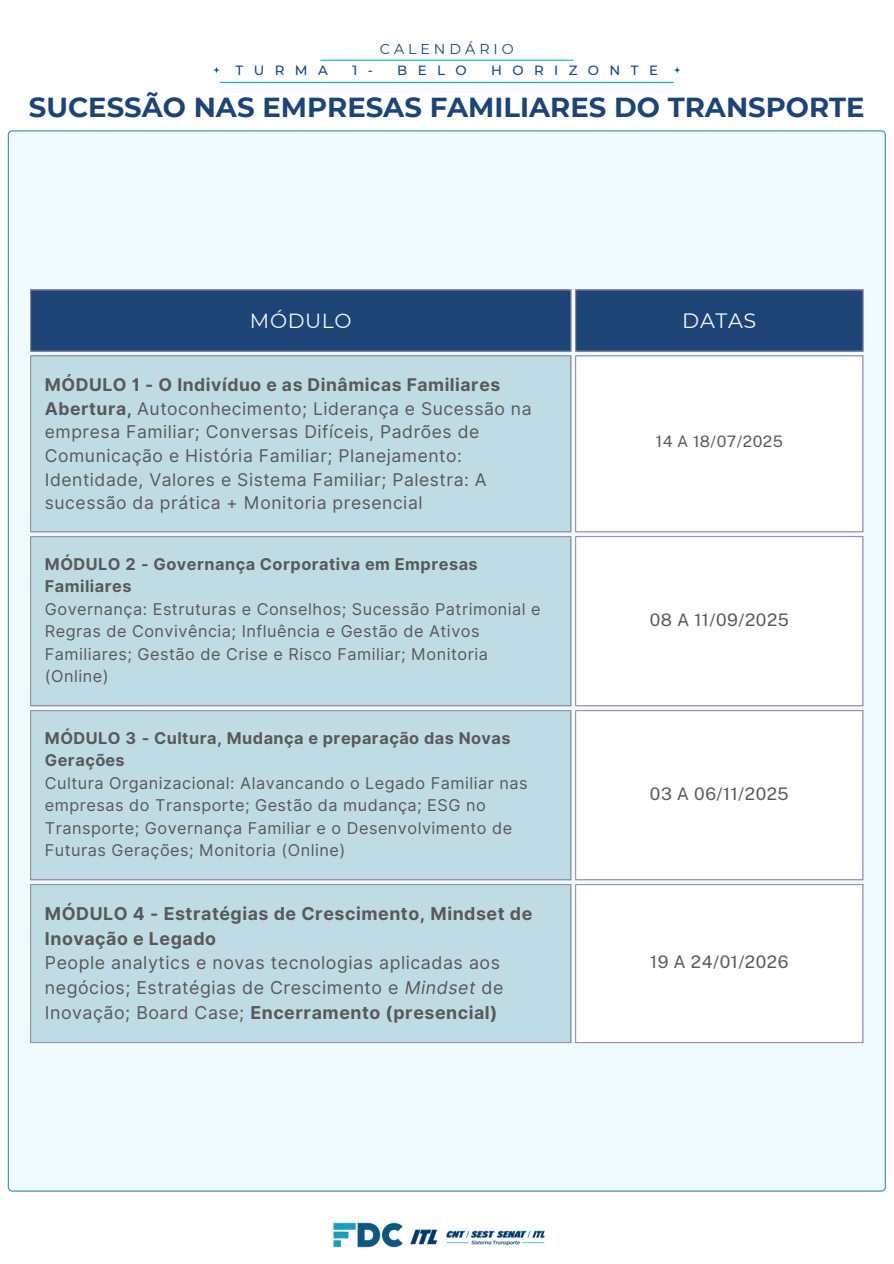
<style>
.page{position:relative;width:894px;height:1264px;background:#fff}
.page>*{position:absolute;margin:0;border:0;box-sizing:border-box;transform-origin:0 0}
.t1{font:700 27.45px "Montserrat";color:#1d4476}
.t2{font:20.7px "Montserrat";letter-spacing:.03em;color:#f6f6f6}
.t3{font:20.4px "Montserrat";letter-spacing:.03em;color:#f6f6f6}
.t4{font:17.7px/24.8px "Inter";letter-spacing:.03em;color:#595959}
.t5{font:700 17.7px/24.8px "Inter";letter-spacing:.03em;color:#595959}
.t6{font:17.55px/23.7px "Inter";letter-spacing:.03em;color:#595959}
.t7{font:700 17.55px "Inter";letter-spacing:.03em;color:#595959}
.t8{font:17.25px "Public Sans";letter-spacing:.03em;color:#595959}
.t9{font:16.2px/22.5px "Inter";letter-spacing:.03em;color:#595959}
.t10{font:700 16.2px/22.5px "Inter";letter-spacing:.03em;color:#595959}
.t11{font:15.75px "Public Sans";letter-spacing:.03em;color:#595959}
.t12{font:14.25px "Montserrat";letter-spacing:.28em;color:#1d4476}
.t13{font:500 13.35px "Montserrat";letter-spacing:.78em;color:#1d4476}
.s1{font-weight:700}
.s2{font-style:italic}
</style>
<div class="page">
<div style="left:8px;top:130px;width:877px;height:1061px;background:#effbff"></div>
<div style="left:31px;top:289px;width:831px;height:62px;background:#1d4476"></div>
<div style="left:30px;top:356px;width:541px;height:686px;background:#bfdce5"></div>
<svg style="left:575px;top:356px;width:288px;height:686px"></svg>
<hr style="left:30px;top:290px;width:1px;height:61px;background:#988aad">
<hr style="left:570px;top:290px;width:1px;height:61px;background:#988aad">
<hr style="left:30px;top:289px;width:541px;height:1px;background:#988aad">
<hr style="left:30px;top:351px;width:541px;height:1px;background:#988aad">
<hr style="left:575px;top:290px;width:1px;height:61px;background:#988aad">
<hr style="left:862px;top:290px;width:1px;height:61px;background:#988aad">
<hr style="left:575px;top:289px;width:288px;height:1px;background:#988aad">
<hr style="left:575px;top:351px;width:288px;height:1px;background:#988aad">
<hr style="left:30px;top:356px;width:1px;height:175px;background:#988aad">
<hr style="left:570px;top:356px;width:1px;height:175px;background:#988aad">
<hr style="left:30px;top:355px;width:541px;height:1px;background:#988aad">
<hr style="left:30px;top:531px;width:541px;height:1px;background:#988aad">
<hr style="left:575px;top:356px;width:1px;height:175px;background:#988aad">
<hr style="left:862px;top:356px;width:1px;height:175px;background:#988aad">
<hr style="left:575px;top:355px;width:288px;height:1px;background:#988aad">
<hr style="left:575px;top:531px;width:288px;height:1px;background:#988aad">
<hr style="left:30px;top:537px;width:1px;height:168px;background:#988aad">
<hr style="left:570px;top:537px;width:1px;height:168px;background:#988aad">
<hr style="left:30px;top:536px;width:541px;height:1px;background:#988aad">
<hr style="left:30px;top:705px;width:541px;height:1px;background:#988aad">
<hr style="left:575px;top:537px;width:1px;height:168px;background:#988aad">
<hr style="left:862px;top:537px;width:1px;height:168px;background:#988aad">
<hr style="left:575px;top:536px;width:288px;height:1px;background:#988aad">
<hr style="left:575px;top:705px;width:288px;height:1px;background:#988aad">
<hr style="left:30px;top:711px;width:1px;height:168px;background:#988aad">
<hr style="left:570px;top:711px;width:1px;height:168px;background:#988aad">
<hr style="left:30px;top:710px;width:541px;height:1px;background:#988aad">
<hr style="left:30px;top:879px;width:541px;height:1px;background:#988aad">
<hr style="left:575px;top:711px;width:1px;height:168px;background:#988aad">
<hr style="left:862px;top:711px;width:1px;height:168px;background:#988aad">
<hr style="left:575px;top:710px;width:288px;height:1px;background:#988aad">
<hr style="left:575px;top:879px;width:288px;height:1px;background:#988aad">
<hr style="left:30px;top:885px;width:1px;height:157px;background:#988aad">
<hr style="left:570px;top:885px;width:1px;height:157px;background:#988aad">
<hr style="left:30px;top:884px;width:541px;height:1px;background:#988aad">
<hr style="left:30px;top:1042px;width:541px;height:1px;background:#988aad">
<hr style="left:575px;top:885px;width:1px;height:157px;background:#988aad">
<hr style="left:862px;top:885px;width:1px;height:157px;background:#988aad">
<hr style="left:575px;top:884px;width:288px;height:1px;background:#988aad">
<hr style="left:575px;top:1042px;width:288px;height:1px;background:#988aad">
<hr style="left:320px;top:60px;width:253px;height:1px;background:#01b0ef">
<hr style="left:220px;top:82px;width:453px;height:1px;background:#01b0ef">
<svg style="left:673px;top:67px;width:7px;height:6px"></svg>
<svg style="left:213px;top:67px;width:7px;height:6px"></svg>
<img style="left:391px;top:1165px;width:172px;height:81px">
<img style="left:333px;top:1218px;width:71px;height:30px">
<p class="t12" style="left:379px;top:40px;width:135px">CALENDÁRIO</p>
<p class="t13" style="left:235px;top:62px;width:94px">TURMA</p>
<p class="t13" style="left:352px;top:62px;width:22px">1 -</p>
<p class="t13" style="left:397px;top:62px;width:71px">BELO</p>
<p class="t13" style="left:491px;top:62px;width:168px">HORIZONTE</p>
<p class="t1" style="left:29px;top:91px;width:837px">SUCESSÃO NAS EMPRESAS FAMILIARES DO TRANSPORTE</p>
<p class="t3" style="left:250px;top:308px;width:103px">MÓDULO</p>
<p class="t2" style="left:682px;top:307px;width:76px">DATAS</p>
<h2 class="t7" style="left:45px;top:374px;width:456px">MÓDULO 1 - O Indivíduo e as Dinâmicas Familiares</h2>
<p class="t6" style="left:45px;top:396px;width:488px"><span class="s1">Abertura,</span> Autoconhecimento; Liderança e Sucessão na empresa Familiar; Conversas Difíceis, Padrões de Comunicação e História Familiar; Planejamento:<br>Identidade, Valores e Sistema Familiar; Palestra: A sucessão da prática + Monitoria presencial</p>
<p class="t11" style="left:655px;top:432px;width:128px">14 A 18/07/2025</p>
<p class="t10" style="left:45px;top:552px;width:434px">MÓDULO 2 - Governança Corporativa em Empresas<br>Familiares</p>
<h1 class="t9" style="left:45px;top:597px;width:497px">Governança: Estruturas e Conselhos; Sucessão Patrimonial e Regras de Convivência; Influência e Gestão de Ativos Familiares; Gestão de Crise e Risco Familiar; Monitoria (Online)</h1>
<p class="t8" style="left:649px;top:609px;width:141px">08 A 11/09/2025</p>
<p class="t10" style="left:45px;top:726px;width:467px">MÓDULO 3 - Cultura, Mudança e preparação das Novas<br>Gerações</p>
<p class="t9" style="left:45px;top:771px;width:484px">Cultura Organizacional: Alavancando o Legado Familiar nas empresas do Transporte; Gestão da mudança; ESG no Transporte; Governança Familiar e o Desenvolvimento de Futuras Gerações; Monitoria (Online)</p>
<p class="t8" style="left:649px;top:783px;width:140px">03 A 06/11/2025</p>
<p class="t5" style="left:45px;top:901px;width:488px">MÓDULO 4 - Estratégias de Crescimento, Mindset de<br>Inovação e Legado</p>
<p class="t4" style="left:45px;top:950px;width:460px">People analytics e novas tecnologias aplicadas aos negócios; Estratégias de Crescimento e <span class="s2">Mindset</span> de<br>Inovação; Board Case; <span class="s1">Encerramento (presencial)</span></p>
<p class="t8" style="left:650px;top:951px;width:140px">19 A 24/01/2026</p>
</div>
